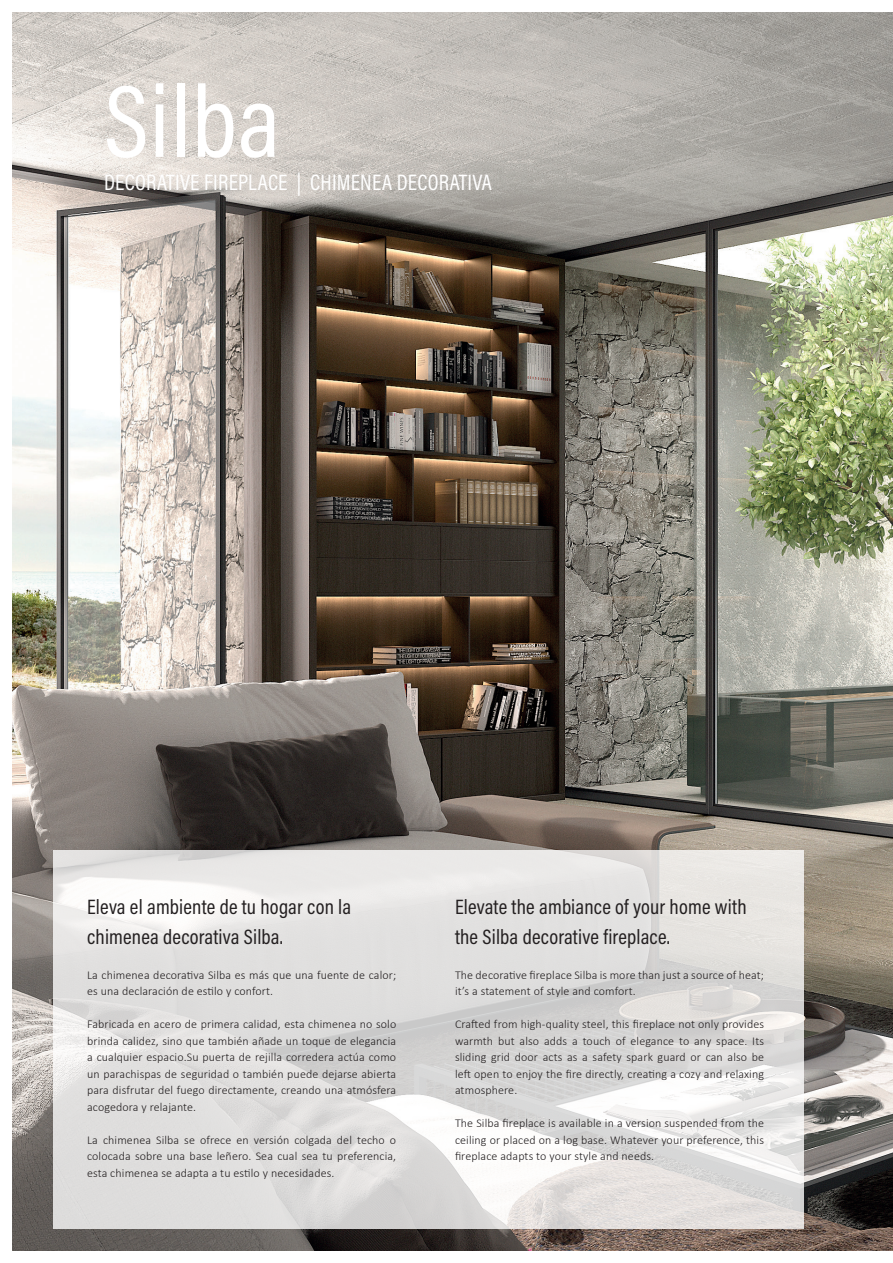
<style>
.page{position:relative;width:893px;height:1263px;background:#fff}
.page>*{position:absolute;margin:0;border:0;box-sizing:border-box;transform-origin:0 0}
.t1{font:103.5px "Acumin Variable Concept";letter-spacing:.01em;color:#fff}
.t2{font:22.5px "Acumin Variable Concept";letter-spacing:.01em;color:#fff}
.t3{font:21px/30px "Acumin Variable Concept";letter-spacing:.01em;color:#231f20}
.t4{font:300 12px/16.5px "Calibri";letter-spacing:.01em;color:#231f20;text-align:justify}
</style>
<div class="page">
<img style="left:13px;top:13px;width:880px;height:1237px">
<svg style="left:53px;top:850px;width:751px;height:379px;background:#e2e0df"></svg>
<h1 class="t1" style="left:104px;top:50px;width:178px">Silba</h1>
<h2 class="t2" style="left:104px;top:167px;width:389px">DECORATIVE FIREPLACE | CHIMENEA DECORATIVA</h2>
<h3 class="t3" style="left:87px;top:891px;width:266px">Eleva el ambiente de tu hogar con la chimenea decorativa Silba.</h3>
<h3 class="t3" style="left:455px;top:891px;width:293px">Elevate the ambiance of your home with the Silba decorative fireplace.</h3>
<p class="t4" style="left:87px;top:966px;width:311px">La chimenea decorativa Silba es más que una fuente de calor; es una declaración de estilo y confort.</p>
<p class="t4" style="left:87px;top:1016px;width:311px">Fabricada en acero de primera calidad, esta chimenea no solo brinda calidez, sino que también añade un toque de elegancia a cualquier espacio.Su puerta de rejilla corredera actúa como un parachispas de seguridad o también puede dejarse abierta para disfrutar del fuego directamente, creando una atmósfera acogedora y relajante.</p>
<p class="t4" style="left:87px;top:1131px;width:311px">La chimenea Silba se ofrece en versión colgada del techo o colocada sobre una base leñero. Sea cual sea tu preferencia, esta chimenea se adapta a tu estilo y necesidades.</p>
<p class="t4" style="left:455px;top:966px;width:311px">The decorative fireplace Silba is more than just a source of heat; it’s a statement of style and comfort.</p>
<p class="t4" style="left:455px;top:1016px;width:311px">Crafted from high-quality steel, this fireplace not only provides warmth but also adds a touch of elegance to any space. Its sliding grid door acts as a safety spark guard or can also be left open to enjoy the fire directly, creating a cozy and relaxing atmosphere.</p>
<p class="t4" style="left:455px;top:1115px;width:311px">The Silba fireplace is available in a version suspended from the ceiling or placed on a log base. Whatever your preference, this fireplace adapts to your style and needs.</p>
</div>
